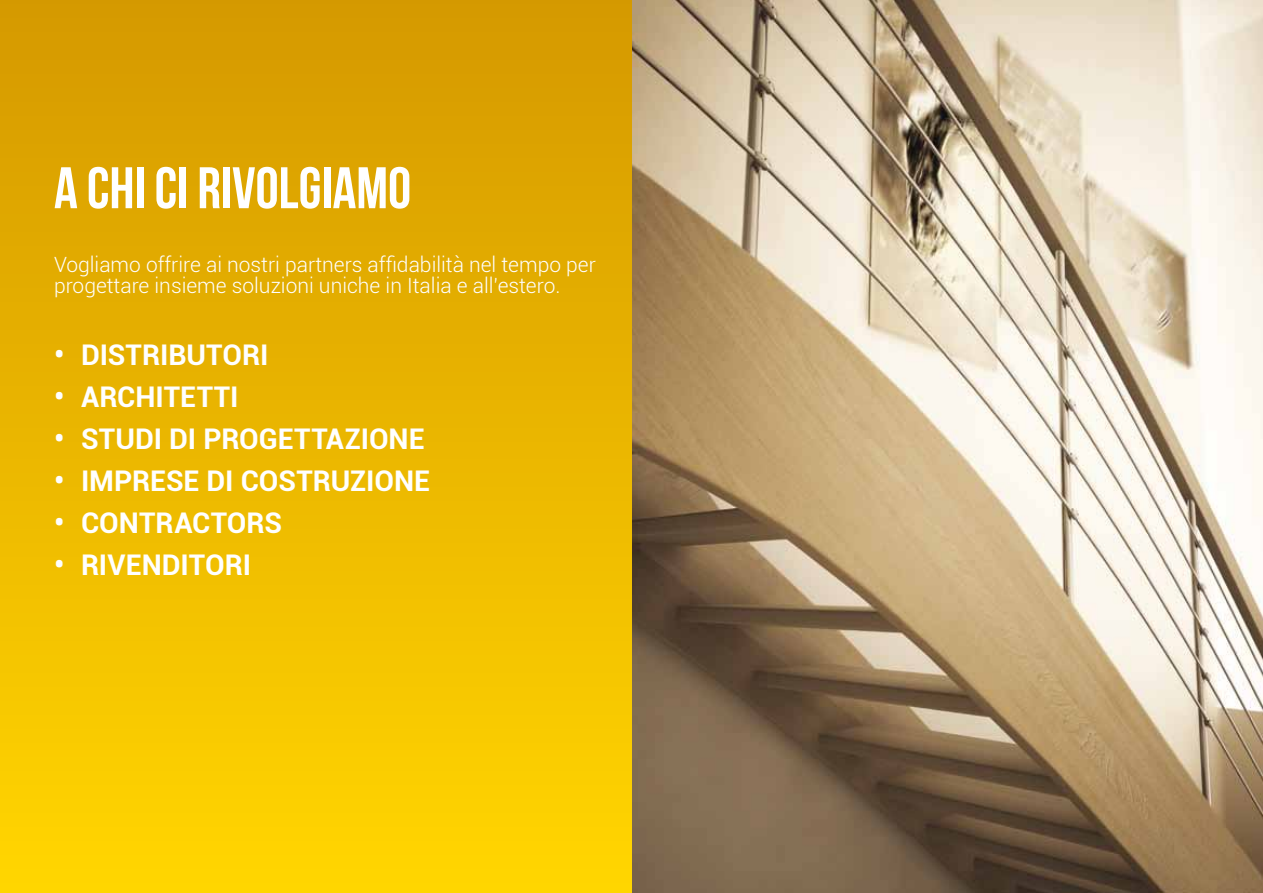
<style>
.page{position:relative;width:1263px;height:893px;background:#fff}
.page>*{position:absolute;margin:0;border:0;box-sizing:border-box;transform-origin:0 0}
.t1{font:58.5px "Bebas Neue";color:#fff}
.t2{font:700 28.5px "Roboto";color:#fff}
.t3{font:300 21px/21px "Roboto";color:#fff}
</style>
<div class="page">
<img style="left:631px;top:0;width:632px;height:893px">
<div style="left:0;top:0;width:631px;height:893px;background:linear-gradient(to bottom,#d59900,#ffd600)"></div>
<h1 class="t1" style="left:54px;top:156px;width:359px">A CHI CI RIVOLGIAMO</h1>
<p class="t3" style="left:54px;top:254px;width:543px">Vogliamo offrire ai nostri partners affidabilità nel tempo per progettare insieme soluzioni uniche in Italia e all’estero.</p>
<h2 class="t2" style="left:54px;top:335px;width:216px">• DISTRIBUTORI</h2>
<h2 class="t2" style="left:54px;top:377px;width:186px">• ARCHITETTI</h2>
<h2 class="t2" style="left:54px;top:419px;width:372px">• STUDI DI PROGETTAZIONE</h2>
<h2 class="t2" style="left:54px;top:461px;width:378px">• IMPRESE DI COSTRUZIONE</h2>
<h2 class="t2" style="left:54px;top:503px;width:229px">• CONTRACTORS</h2>
<h2 class="t2" style="left:54px;top:545px;width:198px">• RIVENDITORI</h2>
</div>
